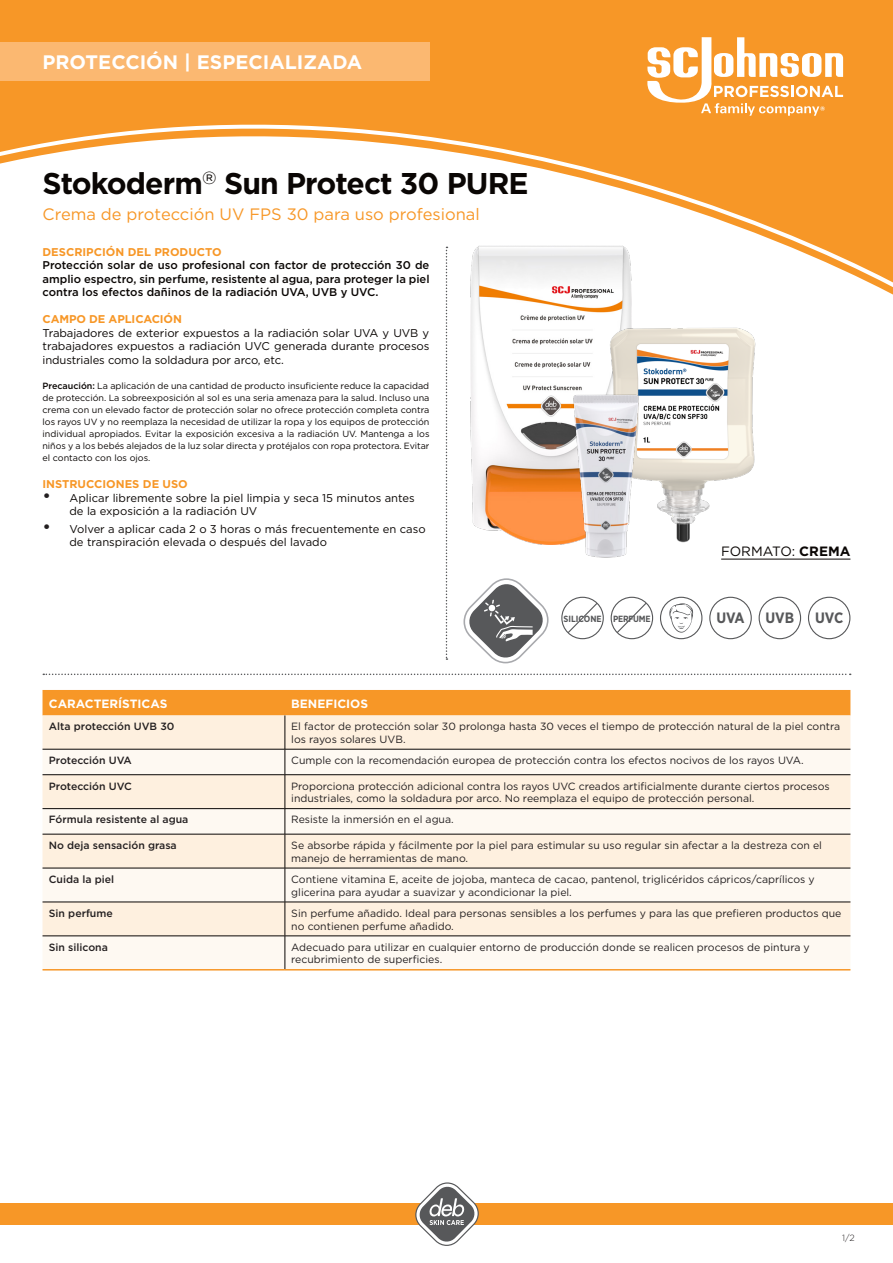
<style>
.page{position:relative;width:893px;height:1263px;background:#fff}
.page>*{position:absolute;margin:0;border:0;box-sizing:border-box;transform-origin:0 0}
.t1{font:700 30px "Gotham";letter-spacing:-.03em;color:#0a0604}
.t2{font:700 19.5px "Gotham";color:#fff}
.t3{font:16.5px "Gotham";color:#f79727}
.t4{font:700 15px "Gotham Narrow";color:#57585a}
.t5{font:13.5px "Gotham";letter-spacing:-.01em;color:#0a0604}
.t6{font:700 12px "Gotham";color:#fff}
.t7{font:11.25px/13.5px "Gotham";color:#0a0604}
.t8{font:500 11.25px/13.5px "Gotham";color:#0a0604;text-align:justify}
.t9{font:700 11.25px "Gotham";color:#f79727}
.t10{font:10.5px/12.8px "Gotham";color:#231f20}
.t11{font:500 10.5px "Gotham";color:#231f20}
.t12{font:9px/12px "Gotham";letter-spacing:-.005em;color:#0a0604;text-align:justify}
.t13{font:700 9px "Gotham Narrow";color:#57585a}
.t14{font:700 9px "Gotham Narrow";letter-spacing:-.02em;color:#57585a}
.t15{font:300 9px "Gotham";color:#231f20}
.s1{font-weight:500}
.s2{font-size:18px;color:#231f20}
.s3{font-weight:700}
</style>
<div class="page">
<svg style="left:0;top:0;width:893px;height:301px;background:#f79d35"></svg>
<svg style="left:0;top:119px;width:893px;height:175px"></svg>
<div style="left:0;top:1203px;width:893px;height:22px;background:#f79727"></div>
<svg style="left:415px;top:1182px;width:64px;height:64px"></svg>
<div style="left:0;top:43px;width:429px;height:38px;background:#fbb871"></div>
<svg style="left:647px;top:37px;width:196px;height:79px"></svg>
<svg style="left:446px;top:247px;width:1px;height:413px"></svg>
<div style="left:43px;top:690px;width:807px;height:25px;background:#f79727"></div>
<div style="left:43px;top:715px;width:807px;height:34px;background:#fef0df"></div>
<svg style="left:43px;top:750px;width:807px;height:219px;fill:#fef9f2"></svg>
<hr style="left:285px;top:749px;width:565px;height:1px;background:#0a0604">
<hr style="left:43px;top:774px;width:242px;height:1px;background:#0a0604">
<hr style="left:285px;top:774px;width:565px;height:1px;background:#0a0604">
<hr style="left:43px;top:808px;width:242px;height:1px;background:#0a0604">
<hr style="left:285px;top:808px;width:565px;height:1px;background:#0a0604">
<hr style="left:43px;top:834px;width:242px;height:1px;background:#0a0604">
<hr style="left:285px;top:834px;width:565px;height:1px;background:#0a0604">
<hr style="left:43px;top:868px;width:242px;height:1px;background:#0a0604">
<hr style="left:285px;top:868px;width:565px;height:1px;background:#0a0604">
<hr style="left:43px;top:969px;width:242px;height:1px;background:#f79727">
<hr style="left:285px;top:969px;width:565px;height:1px;background:#f79727">
<hr style="left:43px;top:749px;width:242px;height:1px;background:#0a0604">
<hr style="left:285px;top:715px;width:1px;height:34px;background:#0a0604">
<svg style="left:285px;top:749px;width:1px;height:25px"></svg>
<hr style="left:285px;top:775px;width:1px;height:33px;background:#0a0604">
<svg style="left:285px;top:809px;width:1px;height:25px"></svg>
<hr style="left:285px;top:834px;width:1px;height:34px;background:#0a0604">
<hr style="left:285px;top:868px;width:1px;height:34px;background:#0a0604">
<hr style="left:285px;top:902px;width:1px;height:34px;background:#0a0604">
<hr style="left:285px;top:936px;width:1px;height:33px;background:#0a0604">
<hr style="left:43px;top:902px;width:242px;height:1px;background:#0a0604">
<hr style="left:285px;top:902px;width:565px;height:1px;background:#0a0604">
<hr style="left:43px;top:936px;width:242px;height:1px;background:#0a0604">
<hr style="left:285px;top:936px;width:565px;height:1px;background:#0a0604">
<svg style="left:43px;top:674px;width:808px;height:1px"></svg>
<svg style="left:463px;top:578px;width:86px;height:85px"></svg>
<div style="left:709px;top:597px;width:43px;height:42px;border:1px solid #57585a;border-radius:50%"></div>
<div style="left:759px;top:597px;width:42px;height:42px;border:1px solid #57585a;border-radius:50%"></div>
<div style="left:808px;top:597px;width:42px;height:42px;border:1px solid #57585a;border-radius:50%"></div>
<div style="left:561px;top:597px;width:43px;height:42px;border:1px solid #57585a;border-radius:50%"></div>
<svg style="left:566px;top:602px;width:33px;height:32px"></svg>
<div style="left:611px;top:597px;width:42px;height:42px;border:1px solid #57585a;border-radius:50%"></div>
<svg style="left:615px;top:602px;width:33px;height:32px"></svg>
<div style="left:660px;top:597px;width:42px;height:42px;border:1px solid #57585a;border-radius:50%"></div>
<svg style="left:669px;top:603px;width:24px;height:30px"></svg>
<hr style="left:721px;top:559px;width:129px;height:1px;background:#0a0604">
<img style="left:471px;top:246px;width:160px;height:299px">
<img style="left:604px;top:321px;width:152px;height:222px">
<img style="left:572px;top:394px;width:69px;height:164px">
<h2 class="t2" style="left:43px;top:49px;width:321px">PROTECCIÓN | ESPECIALIZADA</h2>
<h1 class="t1" style="left:43px;top:164px;width:488px">Stokoderm<sup>®</sup> Sun Protect 30 PURE</h1>
<h3 class="t3" style="left:43px;top:203px;width:439px">Crema de protección UV FPS 30 para uso profesional</h3>
<p class="t9" style="left:43px;top:244px;width:181px">DESCRIPCIÓN DEL PRODUCTO</p>
<p class="t8" style="left:43px;top:258px;width:389px">Protección solar de uso profesional con factor de protección 30 de amplio espectro, sin perfume, resistente al agua, para proteger la piel contra los efectos dañinos de la radiación UVA, UVB y UVC.</p>
<p class="t9" style="left:43px;top:312px;width:141px">CAMPO DE APLICACIÓN</p>
<p class="t7" style="left:43px;top:326px;width:389px;text-align:justify">Trabajadores de exterior expuestos a la radiación solar UVA y UVB y trabajadores expuestos a radiación UVC generada durante procesos industriales como la soldadura por arco, etc.</p>
<p class="t12" style="left:43px;top:380px;width:389px"><span class="s1">Precaución:</span> La aplicación de una cantidad de producto insuficiente reduce la capacidad de protección. La sobreexposición al sol es una seria amenaza para la salud. Incluso una crema con un elevado factor de protección solar no ofrece protección completa contra los rayos UV y no reemplaza la necesidad de utilizar la ropa y los equipos de protección individual apropiados. Evitar la exposición excesiva a la radiación UV. Mantenga a los niños y a los bebés alejados de la luz solar directa y protéjalos con ropa protectora. Evitar el contacto con los ojos.</p>
<p class="t9" style="left:43px;top:477px;width:147px">INSTRUCCIONES DE USO</p>
<p class="t7" style="left:70px;top:491px;width:347px;text-indent:-27px"><span class="s2">•</span> Aplicar libremente sobre la piel limpia y seca 15 minutos antes de la exposición a la radiación UV</p>
<p class="t7" style="left:70px;top:522px;width:358px;text-indent:-27px"><span class="s2">•</span> Volver a aplicar cada 2 o 3 horas o más frecuentemente en caso de transpiración elevada o después del lavado</p>
<p class="t5" style="left:721px;top:543px;width:131px">FORMATO: <span class="s3">CREMA</span></p>
<p class="t13" style="left:563px;top:613px;width:40px">SILICONE</p>
<p class="t14" style="left:613px;top:613px;width:39px">PERFUME</p>
<h3 class="t4" style="left:716px;top:608px;width:30px">UVA</h3>
<h3 class="t4" style="left:765px;top:608px;width:30px">UVB</h3>
<h3 class="t4" style="left:815px;top:608px;width:30px">UVC</h3>
<p class="t6" style="left:49px;top:695px;width:120px">CARACTERÍSTICAS</p>
<p class="t6" style="left:291px;top:695px;width:78px">BENEFICIOS</p>
<p class="t11" style="left:49px;top:719px;width:127px">Alta protección UVB 30</p>
<p class="t10" style="left:291px;top:720px;width:550px">El factor de protección solar 30 prolonga hasta 30 veces el tiempo de protección natural de la piel contra los rayos solares UVB.</p>
<p class="t11" style="left:49px;top:753px;width:85px">Protección UVA</p>
<p class="t10" style="left:291px;top:754px;width:514px">Cumple con la recomendación europea de protección contra los efectos nocivos de los rayos UVA.</p>
<p class="t11" style="left:49px;top:779px;width:85px">Protección UVC</p>
<p class="t10" style="left:291px;top:779px;width:540px">Proporciona protección adicional contra los rayos UVC creados artificialmente durante ciertos procesos industriales, como la soldadura por arco. No reemplaza el equipo de protección personal.</p>
<p class="t11" style="left:49px;top:813px;width:141px">Fórmula resistente al agua</p>
<p class="t10" style="left:291px;top:813px;width:164px">Resiste la inmersión en el agua.</p>
<p class="t11" style="left:49px;top:838px;width:129px">No deja sensación grasa</p>
<p class="t10" style="left:291px;top:839px;width:532px">Se absorbe rápida y fácilmente por la piel para estimular su uso regular sin afectar a la destreza con el manejo de herramientas de mano.</p>
<p class="t11" style="left:49px;top:872px;width:67px">Cuida la piel</p>
<p class="t10" style="left:291px;top:872px;width:525px">Contiene vitamina E, aceite de jojoba, manteca de cacao, pantenol, triglicéridos cápricos/caprílicos y glicerina para ayudar a suavizar y acondicionar la piel.</p>
<p class="t11" style="left:49px;top:906px;width:65px">Sin perfume</p>
<p class="t10" style="left:291px;top:906px;width:552px">Sin perfume añadido. Ideal para personas sensibles a los perfumes y para las que prefieren productos que no contienen perfume añadido.</p>
<p class="t11" style="left:49px;top:940px;width:61px">Sin silicona</p>
<p class="t10" style="left:291px;top:940px;width:520px">Adecuado para utilizar en cualquier entorno de producción donde se realicen procesos de pintura y recubrimiento de superficies.</p>
<p class="t15" style="left:842px;top:1232px;width:14px">1/2</p>
</div>
